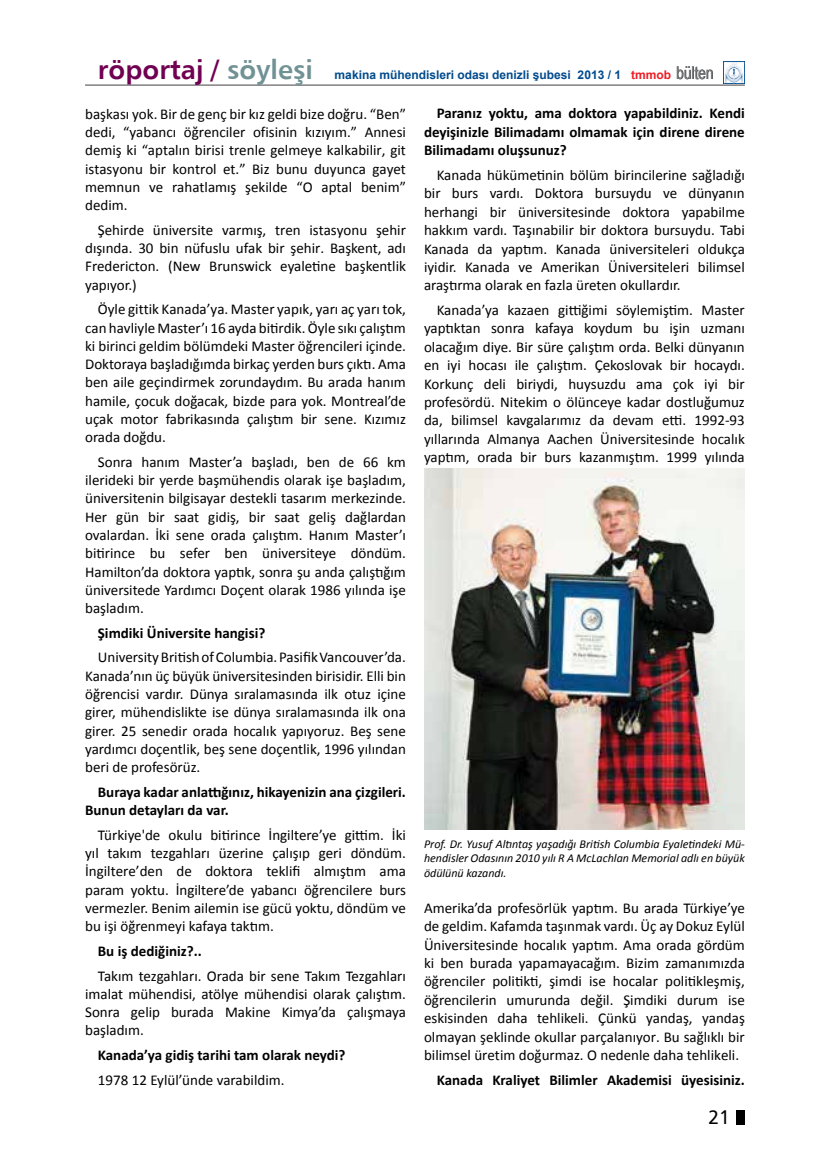
<style>
.page{position:relative;width:830px;height:1170px;background:#fff}
.page>*{position:absolute;margin:0;border:0;box-sizing:border-box;transform-origin:0 0}
.t1{font:27px "Humanist 777 BT Bold B";color:#700052}
.t2{font:19.5px "Humanist 777 BT Roman B";color:#000}
.t3{font:15px/18.3px "Calibri";color:#000;text-align:justify}
.t4{font:700 15px/18.3px "Calibri";color:#000}
.t5{font:italic 12px/14.4px "Calibri";color:#000;text-align:justify}
.t6{font:700 12px "Arial";color:#004b8d}
.s1{color:#709294}
.s2{color:#ed1d24}
.s3{font-family:"Arial Narrow";font-weight:400;font-size:17.7px;color:#000}
</style>
<div class="page">
<div style="left:735px;top:1110px;width:9px;height:14px;background:#000"></div>
<hr style="left:85px;top:85px;width:659px;height:1px;background:#414042">
<img style="left:723px;top:62px;width:21px;height:21px">
<img style="left:424px;top:468px;width:320px;height:361px">
<h1 class="t1" style="left:98px;top:52px;width:216px">röportaj / <span class="s1">söyleşi</span></h1>
<p class="t6" style="left:334px;top:66px;width:380px">makina mühendisleri odası denizli şubesi 2013 / 1 <span class="s2">tmmob</span> <span class="s3">bülten</span></p>
<p class="t3" style="left:85px;top:105px;width:322px">başkası yok. Bir de genç bir kız geldi bize doğru. “Ben” dedi, “yabancı öğrenciler ofisinin kızıyım.” Annesi demiş ki “aptalın birisi trenle gelmeye kalkabilir, git istasyonu bir kontrol et.” Biz bunu duyunca gayet memnun ve rahatlamış şekilde “O aptal benim” dedim.</p>
<p class="t3" style="left:85px;top:221px;width:322px;text-indent:13px">Şehirde üniversite varmış, tren istasyonu şehir dışında. 30 bin nüfuslu ufak bir şehir. Başkent, adı Fredericton. (New Brunswick eyaletine başkentlik yapıyor.)</p>
<p class="t3" style="left:85px;top:300px;width:322px;text-indent:13px">Öyle gittik Kanada’ya. Master yapık, yarı aç yarı tok, can havliyle Master’ı 16 ayda bitirdik. Öyle sıkı çalıştım ki birinci geldim bölümdeki Master öğrencileri içinde.<br>Doktoraya başladığımda birkaç yerden burs çıktı. Ama ben aile geçindirmek zorundaydım. Bu arada hanım hamile, çocuk doğacak, bizde para yok. Montreal’de uçak motor fabrikasında çalıştım bir sene. Kızımız orada doğdu.</p>
<p class="t3" style="left:85px;top:453px;width:322px;text-indent:13px">Sonra hanım Master’a başladı, ben de 66 km ilerideki bir yerde başmühendis olarak işe başladım, üniversitenin bilgisayar destekli tasarım merkezinde.<br>Her gün bir saat gidiş, bir saat geliş dağlardan ovalardan. İki sene orada çalıştım. Hanım Master’ı bitirince bu sefer ben üniversiteye döndüm.<br>Hamilton’da doktora yaptık, sonra şu anda çalıştığım üniversitede Yardımcı Doçent olarak 1986 yılında işe başladım.</p>
<p class="t4" style="left:98px;top:623px;width:169px">Şimdiki Üniversite hangisi?</p>
<p class="t3" style="left:85px;top:648px;width:322px;text-indent:13px">University British of Columbia. Pasifik Vancouver’da.<br>Kanada’nın üç büyük üniversitesinden birisidir. Elli bin öğrencisi vardır. Dünya sıralamasında ilk otuz içine girer, mühendislikte ise dünya sıralamasında ilk ona girer. 25 senedir orada hocalık yapıyoruz. Beş sene yardımcı doçentlik, beş sene doçentlik, 1996 yılından beri de profesörüz.</p>
<p class="t4" style="left:85px;top:782px;width:322px;text-indent:13px">Buraya kadar anlattığınız, hikayenizin ana çizgileri.<br>Bunun detayları da var.</p>
<p class="t3" style="left:85px;top:825px;width:322px;text-indent:13px">Türkiye'de okulu bitirince İngiltere’ye gittim. İki yıl takım tezgahları üzerine çalışıp geri döndüm.<br>İngiltere’den de doktora teklifi almıştım ama param yoktu. İngiltere’de yabancı öğrencilere burs vermezler. Benim ailemin ise gücü yoktu, döndüm ve bu işi öğrenmeyi kafaya taktım.</p>
<p class="t4" style="left:98px;top:941px;width:105px">Bu iş dediğiniz?..</p>
<p class="t3" style="left:85px;top:966px;width:322px;text-indent:13px">Takım tezgahları. Orada bir sene Takım Tezgahları imalat mühendisi, atölye mühendisi olarak çalıştım.<br>Sonra gelip burada Makine Kimya’da çalışmaya başladım.</p>
<p class="t4" style="left:98px;top:1045px;width:249px">Kanada’ya gidiş tarihi tam olarak neydi?</p>
<p class="t3" style="left:98px;top:1070px;width:188px">1978 12 Eylül’ünde varabildim.</p>
<p class="t4" style="left:424px;top:104px;width:322px;text-align:justify;text-indent:13px">Paranız yoktu, ama doktora yapabildiniz. Kendi deyişinizle Bilimadamı olmamak için direne direne Bilimadamı oluşsunuz?</p>
<p class="t3" style="left:424px;top:166px;width:322px;text-indent:13px">Kanada hükümetinin bölüm birincilerine sağladığı bir burs vardı. Doktora bursuydu ve dünyanın herhangi bir üniversitesinde doktora yapabilme hakkım vardı. Taşınabilir bir doktora bursuydu. Tabi Kanada da yaptım. Kanada üniversiteleri oldukça iyidir. Kanada ve Amerikan Üniversiteleri bilimsel araştırma olarak en fazla üreten okullardır.</p>
<p class="t3" style="left:424px;top:301px;width:322px;text-indent:13px">Kanada’ya kazaen gittiğimi söylemiştim. Master yaptıktan sonra kafaya koydum bu işin uzmanı olacağım diye. Bir süre çalıştım orda. Belki dünyanın en iyi hocası ile çalıştım. Çekoslovak bir hocaydı.<br>Korkunç deli biriydi, huysuzdu ama çok iyi bir profesördü. Nitekim o ölünceye kadar dostluğumuz da, bilimsel kavgalarımız da devam etti. 1992-93 yıllarında Almanya Aachen Üniversitesinde hocalık yaptım, orada bir burs kazanmıştım. 1999 yılında</p>
<p class="t5" style="left:424px;top:836px;width:322px">Prof. Dr. Yusuf Altıntaş yaşadığı British Columbia Eyaletindeki Mü&shy;hendisler Odasının 2010 yılı R A McLachlan Memorial adlı en büyük ödülünü kazandı.</p>
<p class="t3" style="left:424px;top:898px;width:322px">Amerika’da profesörlük yaptım. Bu arada Türkiye’ye de geldim. Kafamda taşınmak vardı. Üç ay Dokuz Eylül Üniversitesinde hocalık yaptım. Ama orada gördüm ki ben burada yapamayacağım. Bizim zamanımızda öğrenciler politikti, şimdi ise hocalar politikleşmiş, öğrencilerin umurunda değil. Şimdiki durum ise eskisinden daha tehlikeli. Çünkü yandaş, yandaş olmayan şeklinde okullar parçalanıyor. Bu sağlıklı bir bilimsel üretim doğurmaz. O nedenle daha tehlikeli.</p>
<p class="t4" style="left:436px;top:1070px;width:309px">Kanada Kraliyet Bilimler Akademisi üyesisiniz.</p>
<h2 class="t2" style="left:707px;top:1105px;width:24px">21</h2>
</div>
